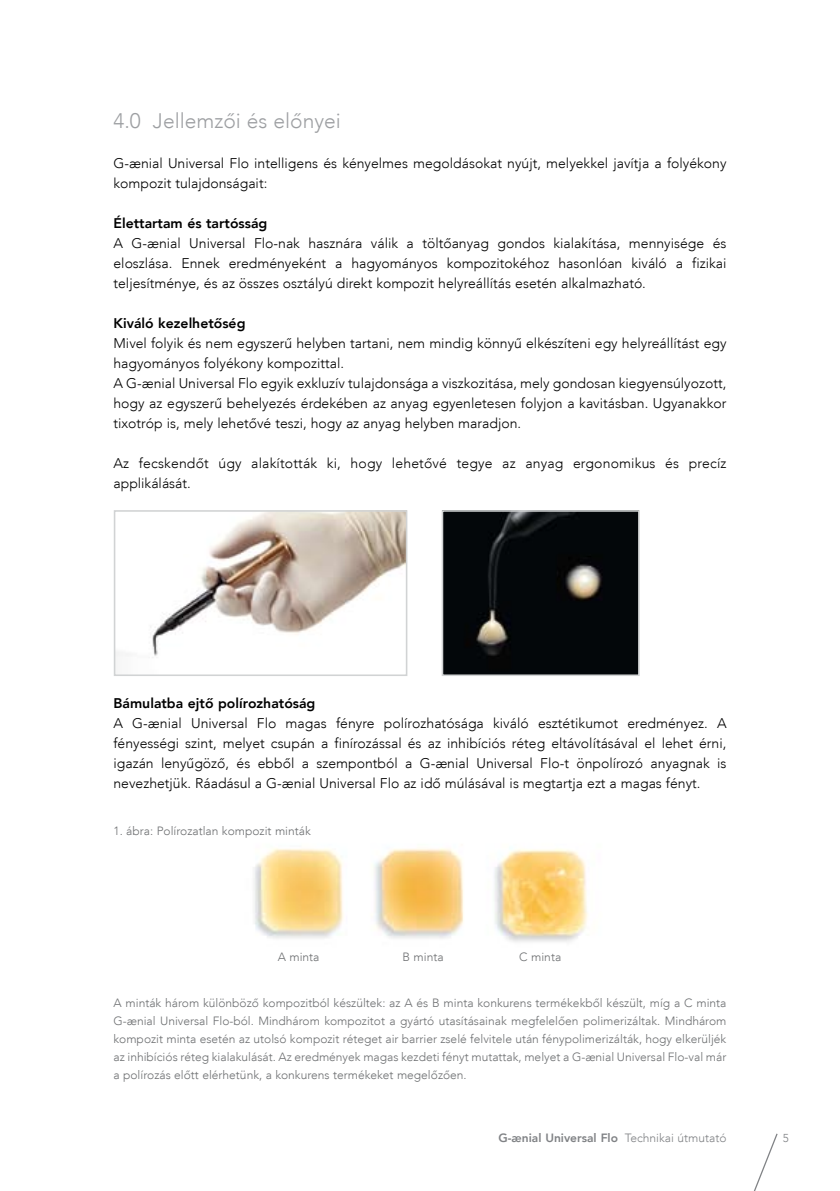
<style>
.page{position:relative;width:840px;height:1191px;background:#fff}
.page>*{position:absolute;margin:0;border:0;box-sizing:border-box;transform-origin:0 0}
.t1{font:300 21px "Avenir";color:#9d9fa2}
.t2{font:300 14px/20px "Avenir";color:#000}
.t3{font:800 14px "Avenir";color:#000}
.t4{font:300 12px/18px "Avenir";color:#6d6f71;text-align:justify}
.t5{font:800 12px "Avenir";color:#808285}
.t6{font:300 11.4px "Avenir";color:#808285}
.s1{font-weight:300}
</style>
<div class="page">
<img style="left:117px;top:513px;width:287px;height:145px">
<div style="left:114px;top:510px;width:293px;height:166px;border:2px solid #d1d3d4"></div>
<img style="left:444px;top:513px;width:192px;height:160px">
<div style="left:441px;top:510px;width:198px;height:166px;border:2px solid #d1d3d4"></div>
<img style="left:254px;top:848px;width:334px;height:94px">
<svg style="left:754px;top:1133px;width:24px;height:58px"></svg>
<h1 class="t1" style="left:113px;top:108px;width:229px">4.0 Jellemzői és előnyei</h1>
<p class="t2" style="left:113px;top:153px;width:614px">G-ænial Universal Flo intelligens és kényelmes megoldásokat nyújt, melyekkel javítja a folyékony kompozit tulajdonságait:</p>
<p class="t3" style="left:113px;top:215px;width:155px">Élettartam és tartósság</p>
<p class="t2" style="left:113px;top:233px;width:614px;text-align:justify">A G-ænial Universal Flo-nak hasznára válik a töltőanyag gondos kialakítása, mennyisége és eloszlása. Ennek eredményeként a hagyományos kompozitokéhoz hasonlóan kiváló a fizikai teljesítménye, és az összes osztályú direkt kompozit helyreállítás esetén alkalmazható.</p>
<p class="t3" style="left:113px;top:315px;width:133px">Kiváló kezelhetőség</p>
<p class="t2" style="left:113px;top:333px;width:614px">Mivel folyik és nem egyszerű helyben tartani, nem mindig könnyű elkészíteni egy helyreállítást egy hagyományos folyékony kompozittal.<br>A G-ænial Universal Flo egyik exkluzív tulajdonsága a viszkozitása, mely gondosan kiegyensúlyozott, hogy az egyszerű behelyezés érdekében az anyag egyenletesen folyjon a kavitásban. Ugyanakkor tixotróp is, mely lehetővé teszi, hogy az anyag helyben maradjon.</p>
<p class="t2" style="left:113px;top:453px;width:614px">Az fecskendőt úgy alakították ki, hogy lehetővé tegye az anyag ergonomikus és precíz applikálását.</p>
<p class="t3" style="left:113px;top:695px;width:203px">Bámulatba ejtő polírozhatóság</p>
<p class="t2" style="left:113px;top:713px;width:614px;text-align:justify">A G-ænial Universal Flo magas fényre polírozhatósága kiváló esztétikumot eredményez. A fényességi szint, melyet csupán a finírozással és az inhibíciós réteg eltávolításával el lehet érni, igazán lenyűgöző, és ebből a szempontból a G-ænial Universal Flo-t önpolírozó anyagnak is nevezhetjük. Ráadásul a G-ænial Universal Flo az idő múlásával is megtartja ezt a magas fényt.</p>
<p class="t4" style="left:113px;top:822px;width:199px">1. ábra: Polírozatlan kompozit minták</p>
<p class="t4" style="left:277px;top:947px;width:43px">A minta</p>
<p class="t4" style="left:402px;top:947px;width:42px">B minta</p>
<p class="t4" style="left:519px;top:947px;width:43px">C minta</p>
<p class="t4" style="left:113px;top:993px;width:614px">A minták három különböző kompozitból készültek: az A és B minta konkurens termékekből készült, míg a C minta G-ænial Universal Flo-ból. Mindhárom kompozitot a gyártó utasításainak megfelelően polimerizáltak. Mindhárom kompozit minta esetén az utolsó kompozit réteget air barrier zselé felvitele után fénypolimerizálták, hogy elkerüljék az inhibíciós réteg kialakulását. Az eredmények magas kezdeti fényt mutattak, melyet a G-ænial Universal Flo-val már a polírozás előtt elérhetünk, a konkurens termékeket megelőzően.</p>
<p class="t5" style="left:498px;top:1130px;width:229px">G-ænial Universal Flo <span class="s1">Technikai útmutató</span></p>
<p class="t6" style="left:782px;top:1131px;width:7px">5</p>
</div>
